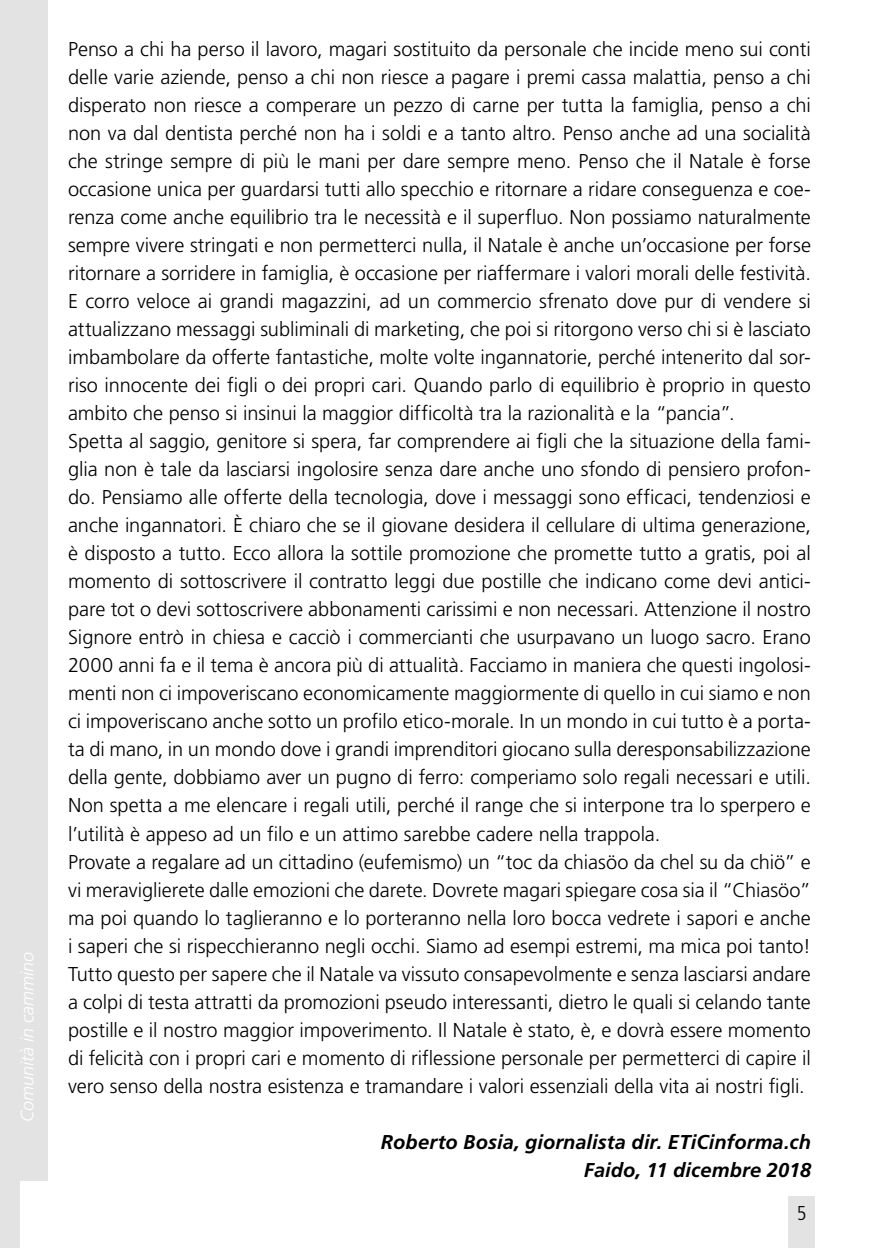
<style>
.page{position:relative;width:879px;height:1248px;background:#fff}
.page>*{position:absolute;margin:0;border:0;box-sizing:border-box;transform-origin:0 0}
.t1{font:300 20px/28px "Frutiger";color:#000}
.t2{font:italic 700 20px/28px "Frutiger";letter-spacing:.005em;color:#000;text-align:right}
.t3{font:300 condensed 20px "Frutiger";color:#000}
.t4{font:italic 300 18px "Frutiger CE";color:#fff}
</style>
<div class="page">
<div style="left:0;top:0;width:48px;height:1247px;background:#e3e3e3"></div>
<div style="left:788px;top:1195px;width:26px;height:52px;background:#e3e3e3"></div>
<div style="left:20px;top:1181px;width:40px;height:66px;background:#fff"></div>
<p class="t4" style="left:17px;top:1121px;width:172px;rotate:-90deg">Comunità in cammino</p>
<p class="t1" style="left:68px;top:35px;width:744px">Penso a chi ha perso il lavoro, magari sostituito da personale che incide meno sui conti delle varie aziende, penso a chi non riesce a pagare i premi cassa malattia, penso a chi disperato non riesce a comperare un pezzo di carne per tutta la famiglia, penso a chi non va dal dentista perché non ha i soldi e a tanto altro. Penso anche ad una socialità che stringe sempre di più le mani per dare sempre meno. Penso che il Natale è forse occasione unica per guardarsi tutti allo specchio e ritornare a ridare conseguenza e coe&shy;renza come anche equilibrio tra le necessità e il superfluo. Non possiamo naturalmente sempre vivere stringati e non permetterci nulla, il Natale è anche un’occasione per forse ritornare a sorridere in famiglia, è occasione per riaffermare i valori morali delle festività.<br>E corro veloce ai grandi magazzini, ad un commercio sfrenato dove pur di vendere si attualizzano messaggi subliminali di marketing, che poi si ritorgono verso chi si è lasciato imbambolare da offerte fantastiche, molte volte ingannatorie, perché intenerito dal sor&shy;riso innocente dei figli o dei propri cari. Quando parlo di equilibrio è proprio in questo ambito che penso si insinui la maggior difficoltà tra la razionalità e la “pancia”.<br>Spetta al saggio, genitore si spera, far comprendere ai figli che la situazione della fami&shy;glia non è tale da lasciarsi ingolosire senza dare anche uno sfondo di pensiero profon&shy;do. Pensiamo alle offerte della tecnologia, dove i messaggi sono efficaci, tendenziosi e anche ingannatori. È chiaro che se il giovane desidera il cellulare di ultima generazione, è disposto a tutto. Ecco allora la sottile promozione che promette tutto a gratis, poi al momento di sottoscrivere il contratto leggi due postille che indicano come devi antici&shy;pare tot o devi sottoscrivere abbonamenti carissimi e non necessari. Attenzione il nostro Signore entrò in chiesa e cacciò i commercianti che usurpavano un luogo sacro. Erano 2000 anni fa e il tema è ancora più di attualità. Facciamo in maniera che questi ingolosi&shy;menti non ci impoveriscano economicamente maggiormente di quello in cui siamo e non ci impoveriscano anche sotto un profilo etico-morale. In un mondo in cui tutto è a porta&shy;ta di mano, in un mondo dove i grandi imprenditori giocano sulla deresponsabilizzazione della gente, dobbiamo aver un pugno di ferro: comperiamo solo regali necessari e utili.<br>Non spetta a me elencare i regali utili, perché il range che si interpone tra lo sperpero e l’utilità è appeso ad un filo e un attimo sarebbe cadere nella trappola.<br>Provate a regalare ad un cittadino (eufemismo) un “toc da chiasöo da chel su da chiö” e vi meraviglierete dalle emozioni che darete. Dovrete magari spiegare cosa sia il “Chiasöo” ma poi quando lo taglieranno e lo porteranno nella loro bocca vedrete i sapori e anche i saperi che si rispecchieranno negli occhi. Siamo ad esempi estremi, ma mica poi tanto!<br>Tutto questo per sapere che il Natale va vissuto consapevolmente e senza lasciarsi andare a colpi di testa attratti da promozioni pseudo interessanti, dietro le quali si celando tante postille e il nostro maggior impoverimento. Il Natale è stato, è, e dovrà essere momento di felicità con i propri cari e momento di riflessione personale per permetterci di capire il vero senso della nostra esistenza e tramandare i valori essenziali della vita ai nostri figli.</p>
<p class="t2" style="left:381px;top:1127px;width:431px">Roberto Bosia, giornalista dir. ETiCinforma.ch<br>Faido, 11 dicembre 2018</p>
<p class="t3" style="left:796px;top:1201px;width:11px">5</p>
</div>
